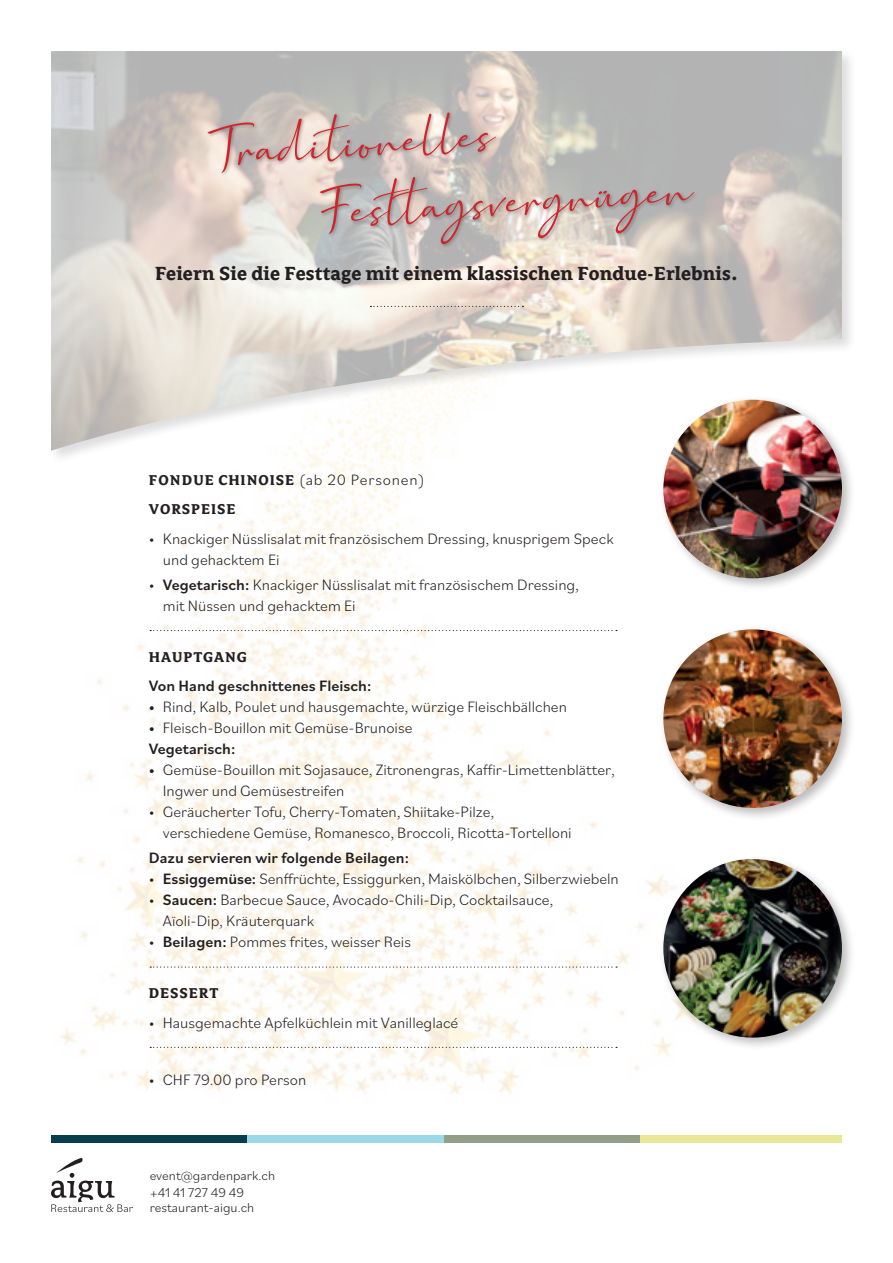
<style>
.page{position:relative;width:893px;height:1263px;background:#fff}
.page>*{position:absolute;margin:0;border:0;box-sizing:border-box;transform-origin:0 0}
.t1{font:52.5px/68.7px "Marthin Slant";color:#d1232a}
.t2{font:700 21px "Avance Pro";letter-spacing:.01em;color:#231f20}
.t3{font:300 15.75px/21px "Bilo";color:#231f20}
.t4{font:500 15.75px "Bilo";color:#231f20}
.t5{font:700 15.75px/29.5px "Avance Pro";letter-spacing:.06em;color:#231f20}
.t6{font:300 13.5px/16.5px "Bilo";color:#231f20}
.s1{font-family:"Bilo";font-weight:300}
.s2{font-weight:500}
</style>
<div class="page">
<img style="left:60px;top:464px;width:609px;height:630px">
<div style="left:49px;top:49px;width:807px;height:415px;background:#231f20;opacity:.5"></div>
<img style="left:51px;top:51px;width:791px;height:400px">
<svg style="left:370px;top:306px;width:153px;height:1px"></svg>
<div style="left:205px;top:110px;width:493px;height:138px;background:#231f20;opacity:.4"></div>
<div style="left:659px;top:625px;width:196px;height:196px;background:#231f20;opacity:.3"></div>
<img style="left:663px;top:629px;width:179px;height:179px;border-radius:89px">
<div style="left:659px;top:854px;width:196px;height:197px;background:#231f20;opacity:.3"></div>
<img style="left:663px;top:859px;width:179px;height:178px;border-radius:89px">
<div style="left:659px;top:395px;width:196px;height:197px;background:#231f20;opacity:.3"></div>
<img style="left:663px;top:400px;width:179px;height:178px;border-radius:89px">
<svg style="left:150px;top:630px;width:467px;height:1px"></svg>
<svg style="left:150px;top:966px;width:467px;height:2px"></svg>
<svg style="left:150px;top:1047px;width:467px;height:1px"></svg>
<svg style="left:51px;top:1158px;width:82px;height:54px"></svg>
<div style="left:51px;top:1135px;width:202px;height:8px;background:#083d4d"></div>
<div style="left:247px;top:1135px;width:202px;height:8px;background:#9cdaea"></div>
<div style="left:444px;top:1135px;width:202px;height:8px;background:#919e88"></div>
<div style="left:640px;top:1135px;width:202px;height:8px;background:#eae799"></div>
<h1 class="t1" style="left:306px;top:103px;width:380px;text-indent:-107px;rotate:-4deg">Traditionelles<br>Festtagsvergnügen</h1>
<h2 class="t2" style="left:155px;top:262px;width:584px">Feiern Sie die Festtage mit einem klassischen Fondue-Erlebnis.</h2>
<p class="t5" style="left:149px;top:466px;width:277px">FONDUE CHINOISE <span class="s1">(ab 20 Personen)<br></span>VORSPEISE</p>
<p class="t3" style="left:163px;top:527px;width:452px;text-indent:-14px">• Knackiger Nüsslisalat mit französischem Dressing, knusprigem Speck und gehacktem Ei</p>
<p class="t3" style="left:163px;top:573px;width:418px;text-indent:-14px">• <span class="s2">Vegetarisch:</span> Knackiger Nüsslisalat mit französischem Dressing, mit Nüssen und gehacktem Ei</p>
<p class="t5" style="left:149px;top:643px;width:100px">HAUPTGANG</p>
<p class="t4" style="left:149px;top:675px;width:224px">Von Hand geschnittenes Fleisch:</p>
<p class="t3" style="left:149px;top:696px;width:420px"><span class="s2">•</span> Rind, Kalb, Poulet und hausgemachte, würzige Fleischbällchen</p>
<p class="t3" style="left:149px;top:717px;width:265px"><span class="s2">•</span> Fleisch-Bouillon mit Gemüse-Brunoise<br><span class="s2">Vegetarisch:</span></p>
<p class="t3" style="left:163px;top:759px;width:453px;text-indent:-14px"><span class="s2">•</span> Gemüse-Bouillon mit Sojasauce, Zitronengras, Kaffir-Limettenblätter,<br>Ingwer und Gemüsestreifen</p>
<p class="t3" style="left:163px;top:801px;width:410px;text-indent:-14px">• Geräucherter Tofu, Cherry-Tomaten, Shiitake-Pilze, verschiedene Gemüse, Romanesco, Broccoli, Ricotta-Tortelloni</p>
<p class="t4" style="left:149px;top:847px;width:262px">Dazu servieren wir folgende Beilagen:</p>
<p class="t3" style="left:149px;top:868px;width:471px">• <span class="s2">Essiggemüse:</span> Senffrüchte, Essiggurken, Maiskölbchen, Silberzwiebeln</p>
<p class="t3" style="left:163px;top:889px;width:392px;text-indent:-14px">• <span class="s2">Saucen:</span> Barbecue Sauce, Avocado-Chili-Dip, Cocktailsauce,<br>Aïoli-Dip, Kräuterquark</p>
<p class="t3" style="left:149px;top:931px;width:264px">• <span class="s2">Beilagen:</span> Pommes frites, weisser Reis</p>
<p class="t5" style="left:149px;top:979px;width:71px">DESSERT</p>
<p class="t3" style="left:149px;top:1011px;width:311px">• Hausgemachte Apfelküchlein mit Vanilleglacé</p>
<p class="t3" style="left:149px;top:1069px;width:159px">• CHF 79.00 pro Person</p>
<p class="t6" style="left:150px;top:1167px;width:127px">event@gardenpark.ch +41 41 727 49 49</p>
<p class="t6" style="left:150px;top:1199px;width:106px">restaurant-aigu.ch</p>
</div>
